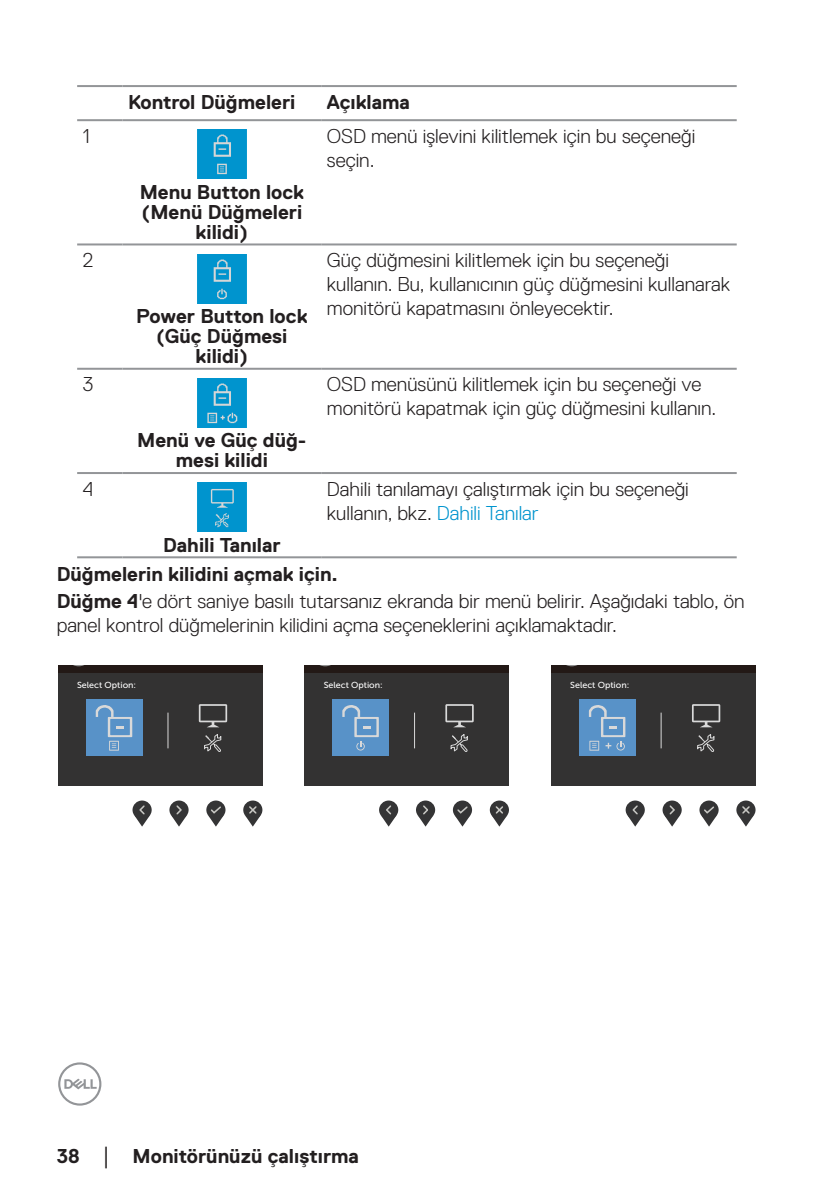
<style>
.page{position:relative;width:840px;height:1191px;background:#fff}
.page>*{position:absolute;margin:0;border:0;box-sizing:border-box;transform-origin:0 0}
.text{font:300 20px/24px "Dell Replica";color:#231f20}
.text_bold{font:700 20px/20px "Dell Replica";color:#231f20;text-align:center}
.Body{font:300 20px/24px "Dell Replica";color:#231f20}
.t1{font:8.8px "Museo Sans For Dell 500";color:#fff}
.s1{color:#0094ce}
.s2{font-weight:700}
.s3{font-family:"Times New Roman";font-weight:400;font-size:18px}
</style>
<div class="page">
<svg style="left:58px;top:1062px;width:43px;height:43px"></svg>
<hr style="left:77px;top:85px;width:45px;height:2px;background:#939598">
<hr style="left:122px;top:85px;width:199px;height:2px;background:#939598">
<hr style="left:321px;top:85px;width:415px;height:2px;background:#939598">
<hr style="left:77px;top:119px;width:45px;height:2px;background:#939598">
<hr style="left:122px;top:119px;width:199px;height:2px;background:#939598">
<hr style="left:321px;top:119px;width:415px;height:2px;background:#939598">
<hr style="left:77px;top:243px;width:45px;height:2px;background:#939598">
<hr style="left:122px;top:243px;width:199px;height:2px;background:#939598">
<hr style="left:321px;top:243px;width:415px;height:2px;background:#939598">
<hr style="left:77px;top:368px;width:45px;height:2px;background:#939598">
<hr style="left:122px;top:368px;width:199px;height:2px;background:#939598">
<hr style="left:321px;top:368px;width:415px;height:2px;background:#939598">
<hr style="left:77px;top:472px;width:45px;height:2px;background:#939598">
<hr style="left:122px;top:472px;width:199px;height:2px;background:#939598">
<hr style="left:321px;top:472px;width:415px;height:2px;background:#939598">
<hr style="left:77px;top:556px;width:45px;height:2px;background:#939598">
<hr style="left:122px;top:556px;width:199px;height:2px;background:#939598">
<hr style="left:321px;top:556px;width:415px;height:2px;background:#939598">
<img style="left:197px;top:130px;width:49px;height:49px">
<img style="left:197px;top:254px;width:49px;height:49px">
<img style="left:197px;top:378px;width:49px;height:49px">
<img style="left:197px;top:483px;width:49px;height:48px">
<div style="left:58px;top:665px;width:205px;height:120px;background:#231916"></div>
<div style="left:58px;top:673px;width:205px;height:112px;background:#333232"></div>
<hr style="left:167px;top:712px;width:1px;height:36px;background:#d9d9d9">
<div style="left:86px;top:699px;width:56px;height:57px;background:#5892c8"></div>
<svg style="left:132px;top:800px;width:20px;height:19px"></svg>
<svg style="left:134px;top:805px;width:16px;height:21px"></svg>
<svg style="left:169px;top:800px;width:19px;height:19px"></svg>
<svg style="left:171px;top:805px;width:16px;height:21px"></svg>
<svg style="left:206px;top:800px;width:19px;height:19px"></svg>
<svg style="left:208px;top:806px;width:15px;height:20px"></svg>
<svg style="left:243px;top:800px;width:19px;height:19px"></svg>
<svg style="left:245px;top:806px;width:15px;height:20px"></svg>
<svg style="left:199px;top:704px;width:28px;height:48px"></svg>
<svg style="left:96px;top:705px;width:36px;height:45px"></svg>
<div style="left:304px;top:665px;width:205px;height:120px;background:#231916"></div>
<div style="left:304px;top:673px;width:205px;height:112px;background:#333232"></div>
<hr style="left:414px;top:712px;width:1px;height:36px;background:#d9d9d9">
<div style="left:332px;top:699px;width:56px;height:57px;background:#5892c8"></div>
<svg style="left:379px;top:800px;width:19px;height:19px"></svg>
<svg style="left:381px;top:805px;width:15px;height:21px"></svg>
<svg style="left:416px;top:800px;width:19px;height:19px"></svg>
<svg style="left:418px;top:805px;width:15px;height:21px"></svg>
<svg style="left:452px;top:800px;width:20px;height:19px"></svg>
<svg style="left:455px;top:806px;width:15px;height:20px"></svg>
<svg style="left:489px;top:800px;width:19px;height:19px"></svg>
<svg style="left:491px;top:806px;width:16px;height:20px"></svg>
<svg style="left:445px;top:704px;width:28px;height:48px"></svg>
<div style="left:550px;top:665px;width:205px;height:120px;background:#231916"></div>
<div style="left:550px;top:673px;width:205px;height:112px;background:#333232"></div>
<hr style="left:660px;top:712px;width:1px;height:36px;background:#d9d9d9">
<div style="left:578px;top:699px;width:57px;height:57px;background:#5892c8"></div>
<svg style="left:625px;top:800px;width:19px;height:19px"></svg>
<svg style="left:627px;top:805px;width:15px;height:21px"></svg>
<svg style="left:662px;top:800px;width:19px;height:19px"></svg>
<svg style="left:664px;top:805px;width:15px;height:21px"></svg>
<svg style="left:699px;top:800px;width:19px;height:19px"></svg>
<svg style="left:701px;top:806px;width:15px;height:20px"></svg>
<svg style="left:736px;top:800px;width:19px;height:19px"></svg>
<svg style="left:738px;top:806px;width:15px;height:20px"></svg>
<svg style="left:692px;top:704px;width:27px;height:48px"></svg>
<svg style="left:342px;top:705px;width:37px;height:46px"></svg>
<svg style="left:588px;top:705px;width:38px;height:46px"></svg>
<p class="text_bold" style="left:128px;top:92px;width:168px">Kontrol Düğmeleri</p>
<p class="text_bold" style="left:327px;top:92px;width:85px">Açıklama</p>
<p class="text" style="left:83px;top:124px;width:8px">1</p>
<p class="text" style="left:327px;top:124px;width:370px">OSD menü işlevini kilitlemek için bu seçeneği seçin.</p>
<p class="text_bold" style="left:140px;top:182px;width:166px">Menu Button lock (Menü Düğmeleri kilidi)</p>
<p class="text" style="left:83px;top:248px;width:12px">2</p>
<p class="text_bold" style="left:136px;top:306px;width:173px">Power Button lock (Güç Düğmesi kilidi)</p>
<p class="text" style="left:327px;top:248px;width:404px">Güç düğmesini kilitlemek için bu seçeneği kullanın. Bu, kullanıcının güç düğmesini kullanarak monitörü kapatmasını önleyecektir.</p>
<p class="text" style="left:83px;top:372px;width:12px">3</p>
<p class="text" style="left:327px;top:372px;width:390px">OSD menüsünü kilitlemek için bu seçeneği ve monitörü kapatmak için güç düğmesini kullanın.</p>
<p class="text_bold" style="left:137px;top:430px;width:171px">Menü ve Güç düğ&shy;mesi kilidi</p>
<p class="text" style="left:83px;top:477px;width:12px">4</p>
<p class="text" style="left:327px;top:477px;width:363px">Dahili tanılamayı çalıştırmak için bu seçeneği kullanın, bkz. <span class="s1">Dahili Tanılar</span></p>
<p class="text_bold" style="left:163px;top:535px;width:119px">Dahili Tanılar</p>
<p class="text_bold" style="left:57px;top:564px;width:283px">Düğmelerin kilidini açmak için.</p>
<p class="Body" style="left:57px;top:589px;width:688px"><span class="s2">Düğme 4</span>'e dört saniye basılı tutarsanız ekranda bir menü belirir. Aşağıdaki tablo, ön panel kontrol düğmelerinin kilidini açma seçeneklerini açıklamaktadır.</p>
<p class="t1" style="left:77px;top:680px;width:61px">Select Option:</p>
<p class="t1" style="left:323px;top:680px;width:61px">Select Option:</p>
<p class="t1" style="left:570px;top:680px;width:61px">Select Option:</p>
<p class="text_bold" style="left:57px;top:1145px;width:303px">38 <span class="s3">│</span> Monitörünüzü çalıştırma</p>
</div>
